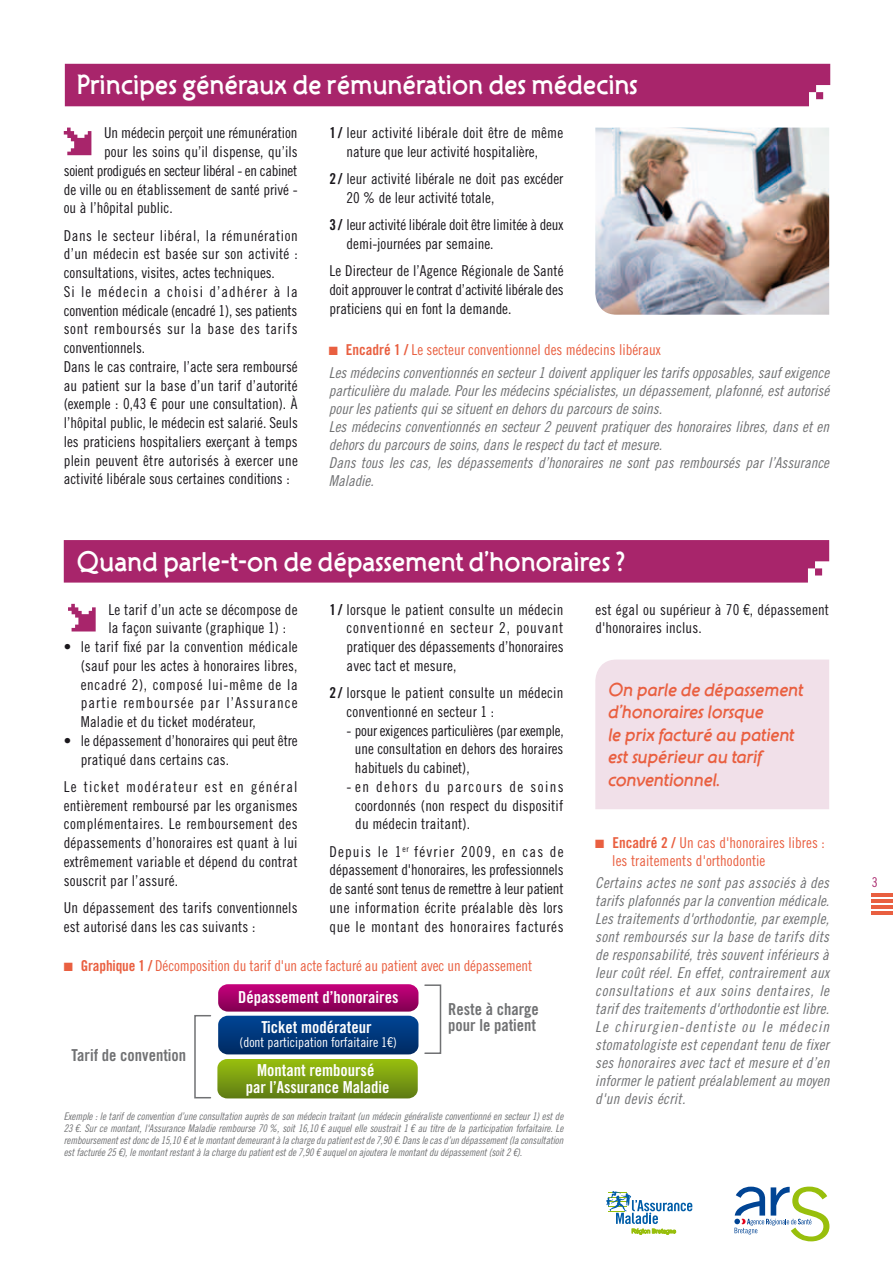
<style>
.page{position:relative;width:893px;height:1263px;background:#fff}
.page>*{position:absolute;margin:0;border:0;box-sizing:border-box;transform-origin:0 0}
.t1{font:700 27px "Atelier Sans ITC Std";letter-spacing:-.01em;color:#fff;scale:.95 1}
.t2{font:italic 700 18px/22.5px "Atelier Sans ITC Std";letter-spacing:-.01em;color:#e95f40;scale:.95 1}
.t3{font:16.5px/30.6px "Trade Gothic LT Std Bd Cn 20";color:#fff;text-align:center}
.t4{font:16.5px/16.5px "Trade Gothic LT Std Bd Cn 20";color:#707173}
.t5{font:15px/18.8px "Trade Gothic LT Std Cn 18";letter-spacing:.005em;color:#1a171c}
.t6{font:15px/18px "Trade Gothic LT Std Cn 18 Obl";color:#707173}
.t7{font:15px/18px "Trade Gothic LT Std Cn 18";color:#e95f40}
.t8{font:15px/18.8px "Trade Gothic LT Std Cn 18";letter-spacing:-.015em;color:#1a171c}
.t9{font:15px "Trade Gothic LT Std Cn 18";letter-spacing:-.02em;color:#1a171c}
.t10{font:13.5px "Trade Gothic LT Std Cn 18";color:#fff}
.t11{font:13.5px "Trade Gothic LT Std Cn 18";color:#a8256b}
.t12{font:10.5px/12px "Trade Gothic LT Std Cn 18 Obl";letter-spacing:-.01em;color:#707173;text-align:justify}
.s1{font-family:"Trade Gothic LT Std Bd Cn 20"}
</style>
<div class="page">
<hr style="left:872px;top:893px;width:21px;height:3px;background:#e95f40">
<hr style="left:872px;top:905px;width:21px;height:3px;background:#e95f40">
<hr style="left:872px;top:911px;width:21px;height:3px;background:#e95f40">
<hr style="left:872px;top:899px;width:21px;height:3px;background:#e95f40">
<svg style="left:606px;top:1191px;width:86px;height:43px"></svg>
<svg style="left:734px;top:1186px;width:95px;height:55px"></svg>
<div style="left:65px;top:64px;width:765px;height:42px;background:#a8256b"></div>
<svg style="left:64px;top:128px;width:27px;height:27px"></svg>
<div style="left:64px;top:540px;width:765px;height:43px;background:#a8256b"></div>
<svg style="left:68px;top:604px;width:28px;height:27px"></svg>
<div style="left:595px;top:659px;width:234px;height:150px;background:#f1e0e9"></div>
<svg style="left:217px;top:984px;width:201px;height:114px;background:#675f5e"></svg>
<div style="left:194px;top:1015px;width:17px;height:83px;border:2px solid #707173"></div>
<div style="left:424px;top:984px;width:17px;height:70px;border:2px solid #707173"></div>
<img style="left:595px;top:128px;width:234px;height:187px">
<h1 class="t1" style="left:77px;top:68px;width:593px">Principes généraux de rémunération des médecins</h1>
<p class="t5" style="left:104px;top:124px;width:195px">Un médecin perçoit une rémunération</p>
<p class="t5" style="left:104px;top:142px;width:195px">pour les soins qu’il dispense, qu’ils</p>
<p class="t9" style="left:64px;top:162px;width:235px">soient prodigués en secteur libéral - en cabinet</p>
<p class="t5" style="left:64px;top:180px;width:235px">de ville ou en établissement de santé privé -</p>
<p class="t5" style="left:64px;top:199px;width:110px">ou à l’hôpital public.</p>
<p class="t5" style="left:64px;top:226px;width:236px">Dans le secteur libéral, la rémunération d’un médecin est basée sur son activité : consultations, visites, actes techniques.<br>Si le médecin a choisi d’adhérer à la convention médicale (encadré 1), ses patients sont remboursés sur la base des tarifs conventionnels.<br>Dans le cas contraire, l’acte sera remboursé au patient sur la base d’un tarif d’autorité (exemple : 0,43 € pour une consultation). À l’hôpital public, le médecin est salarié. Seuls les praticiens hospitaliers exerçant à temps plein peuvent être autorisés à exercer une activité libérale sous certaines conditions :</p>
<p class="t5" style="left:330px;top:124px;width:235px;text-align:center"><span class="s1">1 /</span> leur activité libérale doit être de même nature que leur activité hospitalière,</p>
<p class="t5" style="left:347px;top:170px;width:218px;text-indent:-17px"><span class="s1">2 /</span> leur activité libérale ne doit pas excéder<br>20 % de leur activité totale,</p>
<p class="t8" style="left:347px;top:216px;width:218px;text-indent:-17px"><span class="s1">3 /</span> leur activité libérale doit être limitée à deux demi-journées par semaine.</p>
<p class="t5" style="left:330px;top:262px;width:235px;text-align:justify">Le Directeur de l’Agence Régionale de Santé doit approuver le contrat d’activité libérale des praticiens qui en font la demande.</p>
<p class="t7" style="left:329px;top:341px;width:333px">■ <span class="s1">encadré 1 /</span> Le secteur conventionnel des médecins libéraux</p>
<p class="t6" style="left:329px;top:363px;width:502px">Les médecins conventionnés en secteur 1 doivent appliquer les tarifs opposables, sauf exigence particulière du malade. Pour les médecins spécialistes, un dépassement, plafonné, est autorisé pour les patients qui se situent en dehors du parcours de soins.<br>Les médecins conventionnés en secteur 2 peuvent pratiquer des honoraires libres, dans et en dehors du parcours de soins, dans le respect du tact et mesure.<br>Dans tous les cas, les dépassements d’honoraires ne sont pas remboursés par l’Assurance Maladie.</p>
<h1 class="t1" style="left:77px;top:544px;width:579px">Quand parle-t-on de dépassement d’honoraires ?</h1>
<p class="t5" style="left:108px;top:600px;width:191px">Le tarif d’un acte se décompose de la façon suivante (graphique 1) :</p>
<p class="t5" style="left:81px;top:637px;width:219px;text-align:justify;text-indent:-17px">• le tarif fixé par la convention médicale (sauf pour les actes à honoraires libres, encadré 2), composé lui-même de la partie remboursée par l’Assurance Maladie et du ticket modérateur,</p>
<p class="t5" style="left:81px;top:731px;width:218px;text-indent:-17px">• le dépassement d’honoraires qui peut être pratiqué dans certains cas.</p>
<p class="t5" style="left:64px;top:777px;width:235px;text-align:justify">Le ticket modérateur est en général entièrement remboursé par les organismes complémentaires. Le remboursement des dépassements d’honoraires est quant à lui extrêmement variable et dépend du contrat souscrit par l’assuré.</p>
<p class="t5" style="left:64px;top:898px;width:235px">Un dépassement des tarifs conventionnels est autorisé dans les cas suivants :</p>
<p class="t5" style="left:347px;top:600px;width:218px;text-align:justify;text-indent:-17px"><span class="s1">1 /</span> lorsque le patient consulte un médecin conventionné en secteur 2, pouvant pratiquer des dépassements d’honoraires avec tact et mesure,</p>
<p class="t5" style="left:347px;top:683px;width:218px;text-indent:-17px"><span class="s1">2 /</span> lorsque le patient consulte un médecin conventionné en secteur 1 :</p>
<p class="t5" style="left:355px;top:721px;width:210px;text-align:justify;text-indent:-8px">- pour exigences particulières (par exemple, une consultation en dehors des horaires habituels du cabinet),</p>
<p class="t5" style="left:355px;top:777px;width:210px;text-align:justify;text-indent:-9px">- en dehors du parcours de soins coordonnés (non respect du dispositif du médecin traitant).</p>
<p class="t5" style="left:330px;top:842px;width:236px;text-align:justify">Depuis le 1<sup>er</sup> février 2009, en cas de dépassement d'honoraires, les professionnels de santé sont tenus de remettre à leur patient une information écrite préalable dès lors que le montant des honoraires facturés</p>
<p class="t7" style="left:64px;top:956px;width:470px">■ <span class="s1">Graphique 1 /</span> Décomposition du tarif d'un acte facturé au patient avec un dépassement</p>
<p class="t3" style="left:238px;top:981px;width:162px">Dépassement d’honoraires<br>Ticket modérateur</p>
<p class="t10" style="left:240px;top:1034px;width:159px">(dont participation forfaitaire 1€)</p>
<p class="t3" style="left:246px;top:1062px;width:145px;line-height:16.5px">Montant remboursé<br>par l’Assurance Maladie</p>
<p class="t12" style="left:64px;top:1110px;width:501px">Exemple : le tarif de convention d’une consultation auprès de son médecin traitant (un médecin généraliste conventionné en secteur 1) est de 23 €. Sur ce montant, l'Assurance Maladie rembourse 70 %, soit 16,10 € auquel elle soustrait 1 € au titre de la participation forfaitaire. Le remboursement est donc de 15,10 € et le montant demeurant à la charge du patient est de 7,90 €. Dans le cas d’un dépassement (la consultation est facturée 25 €), le montant restant à la charge du patient est de 7,90 € auquel on ajoutera le montant du dépassement (soit 2 €).</p>
<p class="t4" style="left:448px;top:1001px;width:92px">Reste à charge pour le patient</p>
<p class="t4" style="left:71px;top:1047px;width:116px">Tarif de convention</p>
<p class="t5" style="left:595px;top:600px;width:235px">est égal ou supérieur à 70 €, dépassement d'honoraires inclus.</p>
<p class="t2" style="left:608px;top:678px;width:207px">On parle de dépassement d’honoraires lorsque<br>le prix facturé au patient est supérieur au tarif conventionnel.</p>
<p class="t7" style="left:612px;top:833px;width:214px;text-indent:-17px">■ <span class="s1">encadré 2 /</span> Un cas d'honoraires libres : les traitements d'orthodontie</p>
<p class="t6" style="left:595px;top:874px;width:236px;text-align:justify">Certains actes ne sont pas associés à des tarifs plafonnés par la convention médicale.<br>Les traitements d'orthodontie, par exemple, sont remboursés sur la base de tarifs dits de responsabilité, très souvent inférieurs à leur coût réel. En effet, contrairement aux consultations et aux soins dentaires, le tarif des traitements d'orthodontie est libre.<br>Le chirurgien-dentiste ou le médecin stomatologiste est cependant tenu de fixer ses honoraires avec tact et mesure et d’en informer le patient préalablement au moyen d'un devis écrit.</p>
<p class="t11" style="left:872px;top:874px;width:7px">3</p>
</div>
